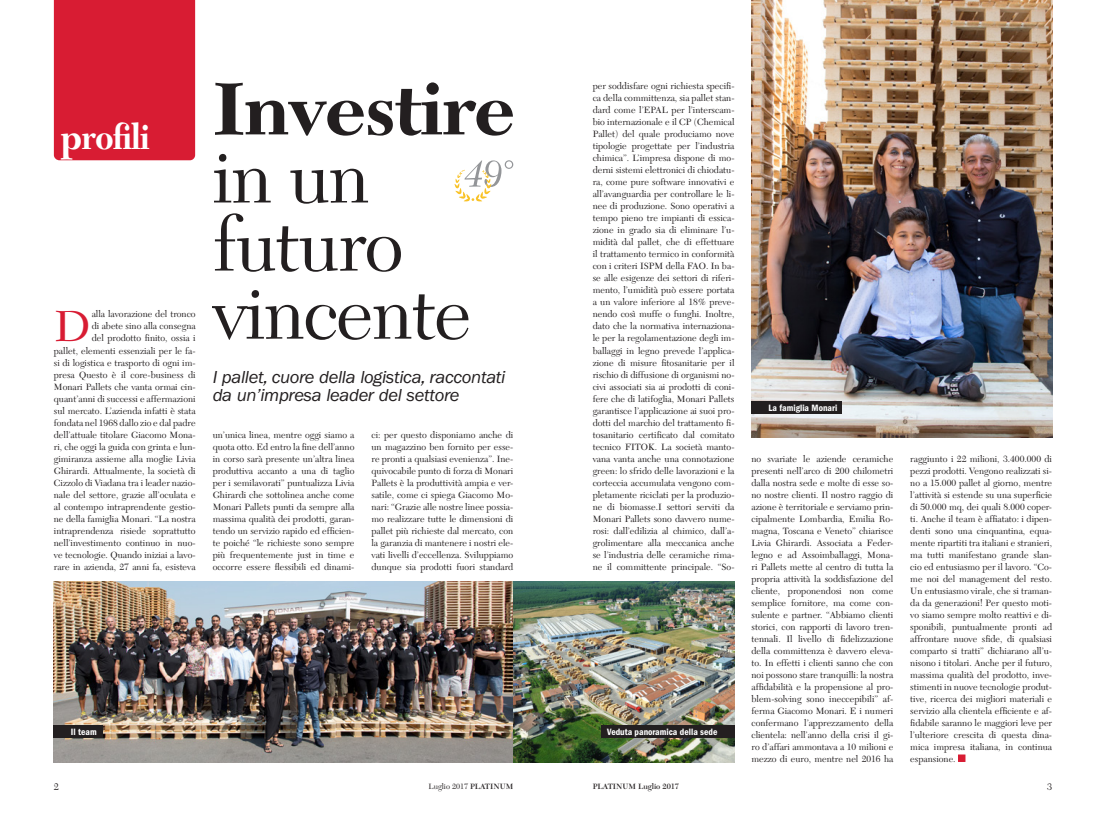
<style>
.page{position:relative;width:1106px;height:823px;background:#fff}
.page>*{position:absolute;margin:0;border:0;box-sizing:border-box;transform-origin:0 0}
.Firma{font:77px "New Caledonia LT Std";letter-spacing:-.02em;color:#231f20}
.Firma-2{font:700 77px/68px "New Caledonia LT Std";letter-spacing:-.02em;color:#231f20}
.Testo_Capolettera{font:45.3px "New Caledonia LT Std";color:#d81c33}
.Occhiello{font:700 36px "New Caledonia LT Std";letter-spacing:-.02em;color:#fff}
.Firma-3{font:italic 18px/18px "ITC Franklin Gothic Std";letter-spacing:-.02em;color:#231f20}
.t1{font:10px "New Caledonia LT Std";color:#231f20}
.Testo_Capolettera-2{font:9.5px/12px "New Caledonia LT Std";color:#231f20;text-align:justify}
.Testo{font:9.5px "ITC Franklin Gothic Std Dm Cd";color:#fff}
.t2{font:8px "New Caledonia LT Std";color:#231f20}
.t3{font:600 8px "New Caledonia LT Std";color:#231f20}
.s1{font-weight:400}
.s2{font-weight:600}
</style>
<div class="page">
<div style="left:54px;top:0;width:141px;height:160px;background:#d81c33"></div>
<div style="left:958px;top:754px;width:7px;height:7px;background:#d81c33"></div>
<img style="left:751px;top:0;width:301px;height:437px">
<div style="left:751px;top:401px;width:91px;height:12px;background:#231f20"></div>
<img style="left:54px;top:581px;width:680px;height:180px">
<div style="left:601px;top:725px;width:133px;height:12px;background:#231f20"></div>
<div style="left:54px;top:725px;width:49px;height:12px;background:#231f20"></div>
<svg style="left:454px;top:160px;width:59px;height:41px"></svg>
<p class="Occhiello" style="left:61px;top:116px;width:90px">profili</p>
<p class="Testo_Capolettera-2" style="left:54px;top:308px;width:143px;text-align:right">alla lavorazione del tronco<br>di abete sino alla consegna<br>del prodotto finito, ossia i<br>pallet, elementi essenziali per le fa&shy;si di logistica e trasporto di ogni im&shy;presa Questo è il core-business di Monari Pallets che vanta ormai cin&shy;quant’anni di successi e affermazioni sul mercato. L’azienda infatti è stata fondata nel 1968 dallo zio e dal padre dell’attuale titolare Giacomo Mona&shy;ri, che oggi la guida con grinta e lun&shy;gimiranza assieme alla moglie Livia Ghirardi. Attualmente, la società di Cizzolo di Viadana tra i leader nazio&shy;nale del settore, grazie all’oculata e al contempo intraprendente gestio&shy;ne della famiglia Monari. “La nostra intraprendenza risiede soprattutto nell’investimento continuo in nuo&shy;ve tecnologie. Quando iniziai a lavo&shy;rare in azienda, 27 anni fa, esisteva</p>
<p class="Testo_Capolettera" style="left:54px;top:300px;width:38px">D</p>
<p class="Firma-2" style="left:213px;top:76px;width:304px">Investire <span class="s1">in un</span></p>
<p class="Firma" style="left:213px;top:200px;width:192px">futuro</p>
<p class="Firma" style="left:213px;top:268px;width:260px">vincente</p>
<p class="Firma-3" style="left:213px;top:368px;width:294px">I pallet, cuore della logistica, raccontati da un’impresa leader del settore</p>
<p class="Testo_Capolettera-2" style="left:213px;top:428px;width:143px">un’unica linea, mentre oggi siamo a quota otto. Ed entro la fine dell’anno in corso sarà presente un’altra linea produttiva accanto a una di taglio per i semilavorati” puntualizza Livia Ghirardi che sottolinea anche come Monari Pallets punti da sempre alla massima qualità dei prodotti, garan&shy;tendo un servizio rapido ed efficien&shy;te poiché “le richieste sono sempre più frequentemente just in time e occorre essere flessibili ed dinami-</p>
<p class="Testo_Capolettera-2" style="left:371px;top:428px;width:143px">ci: per questo disponiamo anche di un magazzino ben fornito per esse&shy;re pronti a qualsiasi evenienza”. Ine&shy;quivocabile punto di forza di Monari Pallets è la produttività ampia e ver&shy;satile, come ci spiega Giacomo Mo&shy;nari: “Grazie alle nostre linee possia&shy;mo realizzare tutte le dimensioni di pallet più richieste dal mercato, con la garanzia di mantenere i nostri ele&shy;vati livelli d’eccellenza. Sviluppiamo dunque sia prodotti fuori standard</p>
<p class="Testo_Capolettera-2" style="left:592px;top:80px;width:143px">per soddisfare ogni richiesta specifi&shy;ca della committenza, sia pallet stan&shy;dard come l’EPAL per l’interscam&shy;bio internazionale e il CP (Chemical Pallet) del quale produciamo nove tipologie progettate per l’industria chimica”. L’impresa dispone di mo&shy;derni sistemi elettronici di chiodatu&shy;ra, come pure software innovativi e all’avanguardia per controllare le li&shy;nee di produzione. Sono operativi a tempo pieno tre impianti di essica&shy;zione in grado sia di eliminare l’u&shy;midità dal pallet, che di effettuare il trattamento termico in conformità con i criteri ISPM della FAO. In ba&shy;se alle esigenze dei settori di riferi&shy;mento, l’umidità può essere portata a un valore inferiore al 18% preve&shy;nendo così muffe o funghi. Inoltre, dato che la normativa internaziona&shy;le per la regolamentazione degli im&shy;ballaggi in legno prevede l’applica&shy;zione di misure fitosanitarie per il rischio di diffusione di organismi no&shy;civi associati sia ai prodotti di coni&shy;fere che di latifoglia, Monari Pallets garantisce l’applicazione ai suoi pro&shy;dotti del marchio del trattamento fi&shy;tosanitario certificato dal comitato tecnico FITOK. La società manto&shy;vana vanta anche una connotazione green: lo sfrido delle lavorazioni e la corteccia accumulata vengono com&shy;pletamente riciclati per la produzio&shy;ne di biomasse.I settori serviti da Monari Pallets sono davvero nume&shy;rosi: dall’edilizia al chimico, dall’a&shy;grolimentare alla meccanica anche se l’industria delle ceramiche rima&shy;ne il committente principale. “So-</p>
<p class="Testo" style="left:71px;top:726px;width:27px">Il team</p>
<p class="Testo" style="left:607px;top:726px;width:112px">Veduta panoramica della sede</p>
<p class="Testo" style="left:768px;top:402px;width:70px">La famiglia Monari</p>
<p class="Testo_Capolettera-2" style="left:751px;top:452px;width:143px">no svariate le aziende ceramiche presenti nell’arco di 200 chilometri dalla nostra sede e molte di esse so&shy;no nostre clienti. Il nostro raggio di azione è territoriale e serviamo prin&shy;cipalmente Lombardia, Emilia Ro&shy;magna, Toscana e Veneto” chiarisce Livia Ghirardi. Associata a Feder&shy;legno e ad Assoimballaggi, Mona&shy;ri Pallets mette al centro di tutta la propria attività la soddisfazione del cliente, proponendosi non come semplice fornitore, ma come con&shy;sulente e partner. “Abbiamo clienti storici, con rapporti di lavoro tren&shy;tennali. Il livello di fidelizzazione della committenza è davvero eleva&shy;to. In effetti i clienti sanno che con noi possono stare tranquilli: la nostra affidabilità e la propensione al pro&shy;blem-solving sono ineccepibili” af&shy;ferma Giacomo Monari. E i numeri confermano l’apprezzamento della clientela: nell’anno della crisi il gi&shy;ro d’affari ammontava a 10 milioni e mezzo di euro, mentre nel 2016 ha</p>
<p class="Testo_Capolettera-2" style="left:910px;top:452px;width:143px">raggiunto i 22 milioni, 3.400.000 di pezzi prodotti. Vengono realizzati si&shy;no a 15.000 pallet al giorno, mentre l’attività si estende su una superficie di 50.000 mq, dei quali 8.000 coper&shy;ti. Anche il team è affiatato: i dipen&shy;denti sono una cinquantina, equa&shy;mente ripartiti tra italiani e stranieri, ma tutti manifestano grande slan&shy;cio ed entusiasmo per il lavoro. “Co&shy;me noi del management del resto.<br>Un entusiasmo virale, che si traman&shy;da da generazioni! Per questo moti&shy;vo siamo sempre molto reattivi e di&shy;sponibili, puntualmente pronti ad affrontare nuove sfide, di qualsiasi comparto si tratti” dichiarano all’u&shy;nisono i titolari. Anche per il futuro, massima qualità del prodotto, inve&shy;stimenti in nuove tecnologie produt&shy;tive, ricerca dei migliori materiali e servizio alla clientela efficiente e af&shy;fidabile saranno le maggiori leve per l’ulteriore crescita di questa dina&shy;mica impresa italiana, in continua espansione.</p>
<p class="t1" style="left:54px;top:779px;width:6px">2</p>
<p class="t2" style="left:428px;top:781px;width:86px">Luglio 2017 <span class="s2">PLATINUM</span></p>
<p class="t3" style="left:592px;top:781px;width:88px">PLATINUM Luglio 2017</p>
<p class="t1" style="left:1047px;top:779px;width:6px">3</p>
</div>
